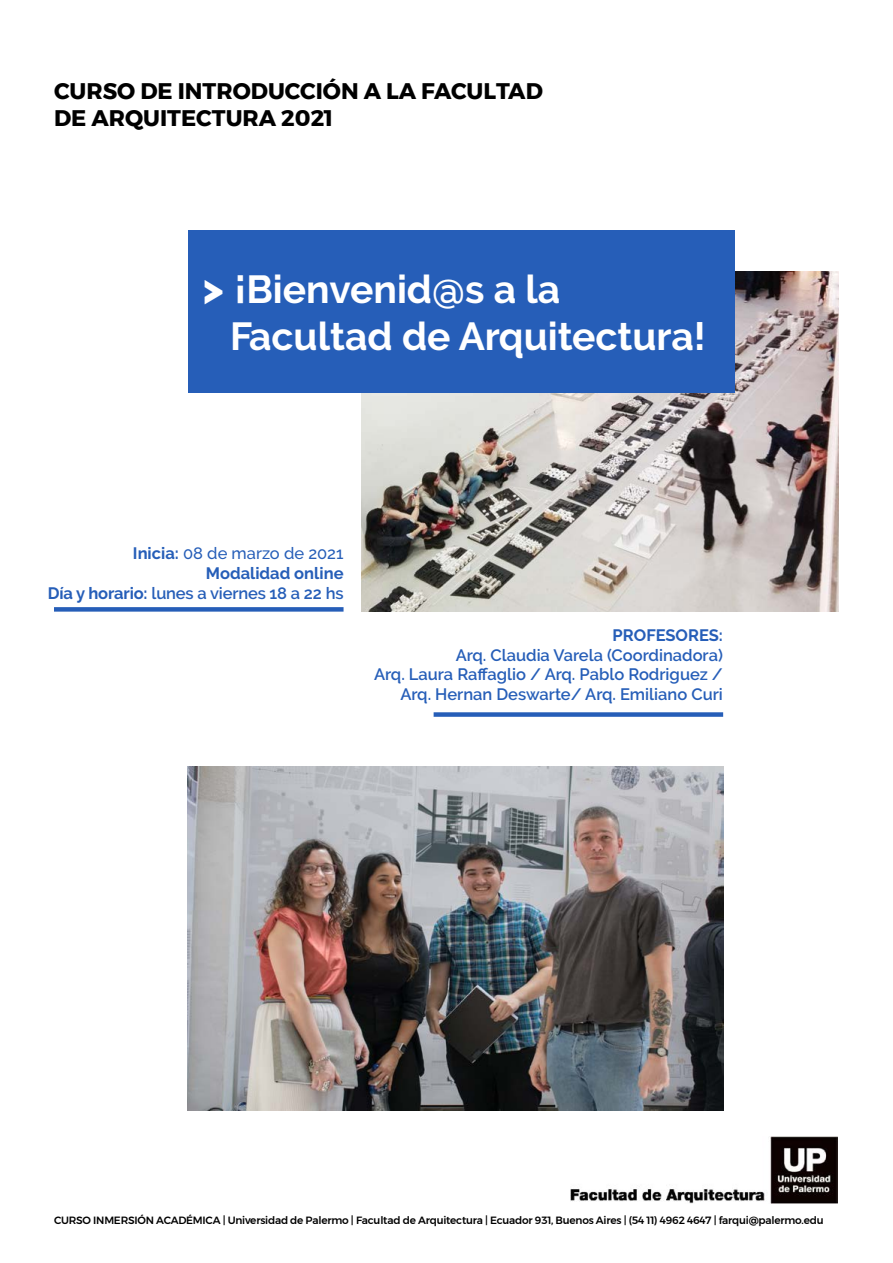
<style>
.page{position:relative;width:893px;height:1263px;background:#fff}
.page>*{position:absolute;margin:0;border:0;box-sizing:border-box;transform-origin:0 0}
.t1{font:700 39px/46.8px "Raleway";color:#fff}
.t2{font:700 22.5px/27px "Montserrat";color:#000}
.t3{font:600 16.5px/19.8px "Raleway";color:#265eb8;text-align:right}
.t4{font:700 16.5px/19.8px "Raleway";color:#265eb8;text-align:right}
.t5{font:500 10.5px "Montserrat";letter-spacing:-.02em;color:#000}
.s1{font-weight:800;font-size:42px}
.s2{font-weight:500}
.s3{font-weight:600}
</style>
<div class="page">
<img style="left:570px;top:1136px;width:268px;height:68px">
<img style="left:361px;top:272px;width:478px;height:340px">
<div style="left:189px;top:230px;width:546px;height:162px;background:#265eb8"></div>
<img style="left:188px;top:767px;width:535px;height:344px">
<div style="left:54px;top:607px;width:290px;height:5px;background:#265eb8"></div>
<div style="left:434px;top:712px;width:289px;height:5px;background:#265eb8"></div>
<h2 class="t2" style="left:54px;top:78px;width:490px">CURSO DE INTRODUCCIÓN A LA FACULTAD<br>DE ARQUITECTURA 2021</h2>
<h1 class="t1" style="left:230px;top:266px;width:477px;text-indent:-28px"><span class="s1">&gt;</span> ¡Bienvenid@s a la<br>Facultad de Arquitectura!</h1>
<h3 class="t4" style="left:48px;top:544px;width:297px">Inicia: <span class="s2">08 de marzo de 2021<br></span>Modalidad online<br>Día y horario: <span class="s3">lunes a viernes 18 a 22 hs</span></h3>
<h3 class="t4" style="left:613px;top:625px;width:112px">Profesores:</h3>
<h3 class="t3" style="left:374px;top:645px;width:350px">Arq. Claudia Varela (Coordinadora)<br>Arq. Laura Raffaglio / Arq. Pablo Rodriguez /<br>Arq. Hernan Deswarte/ Arq. Emiliano Curi</h3>
<p class="t5" style="left:54px;top:1212px;width:771px">CURSO INMERSIÓN ACADÉMICA | Universidad de Palermo | Facultad de Arquitectura | Ecuador 931, Buenos Aires | (54 11) 4962 4647 | farqui@palermo.edu</p>
</div>
